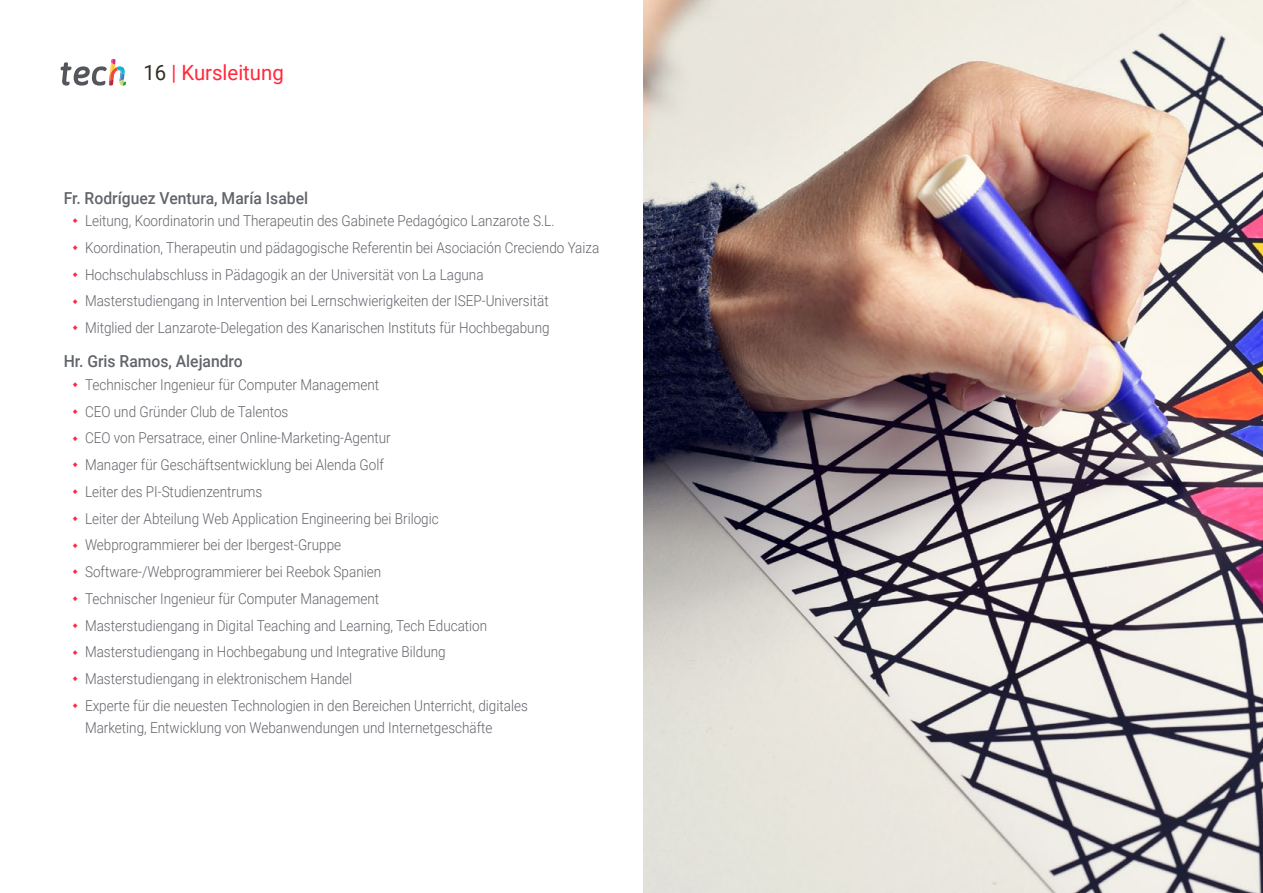
<style>
.page{position:relative;width:1263px;height:893px;background:#fff}
.page>*{position:absolute;margin:0;border:0;box-sizing:border-box;transform-origin:0 0}
.t1{font:21px "Roboto";color:#ff293a}
.t2{font:500 16.5px "Roboto";color:#61646a;scale:.95 1}
.t3{font:300 15px/26.7px "Roboto";color:#61646a;scale:.9 1}
.s1{color:#312e20}
</style>
<div class="page">
<svg style="left:61px;top:59px;width:65px;height:27px"></svg>
<img style="left:643px;top:0;width:620px;height:893px">
<h1 class="t1" style="left:144px;top:57px;width:142px"><span class="s1">16</span> | Kursleitung</h1>
<p class="t2" style="left:64px;top:186px;width:259px">Fr. Rodríguez Ventura, María Isabel</p>
<p class="t3" style="left:85px;top:207px;width:573px">Leitung, Koordinatorin und Therapeutin des Gabinete Pedagógico Lanzarote S.L.<br>Koordination, Therapeutin und pädagogische Referentin bei Asociación Creciendo Yaiza Hochschulabschluss in Pädagogik an der Universität von La Laguna Masterstudiengang in Intervention bei Lernschwierigkeiten der ISEP-Universität Mitglied der Lanzarote-Delegation des Kanarischen Instituts für Hochbegabung</p>
<p class="t2" style="left:64px;top:350px;width:190px">Hr. Gris Ramos, Alejandro</p>
<p class="t3" style="left:85px;top:370px;width:494px">Technischer Ingenieur für Computer Management<br>CEO und Gründer Club de Talentos<br>CEO von Persatrace, einer Online-Marketing-Agentur<br>Manager für Geschäftsentwicklung bei Alenda Golf<br>Leiter des PI-Studienzentrums<br>Leiter der Abteilung Web Application Engineering bei Brilogic Webprogrammierer bei der Ibergest-Gruppe<br>Software-/Webprogrammierer bei Reebok Spanien<br>Technischer Ingenieur für Computer Management<br>Masterstudiengang in Digital Teaching and Learning, Tech Education Masterstudiengang in Hochbegabung und Integrative Bildung Masterstudiengang in elektronischem Handel<br>Experte für die neuesten Technologien in den Bereichen Unterricht, digitales</p>
<p class="t3" style="left:85px;top:714px;width:454px">Marketing, Entwicklung von Webanwendungen und Internetgeschäfte</p>
</div>
